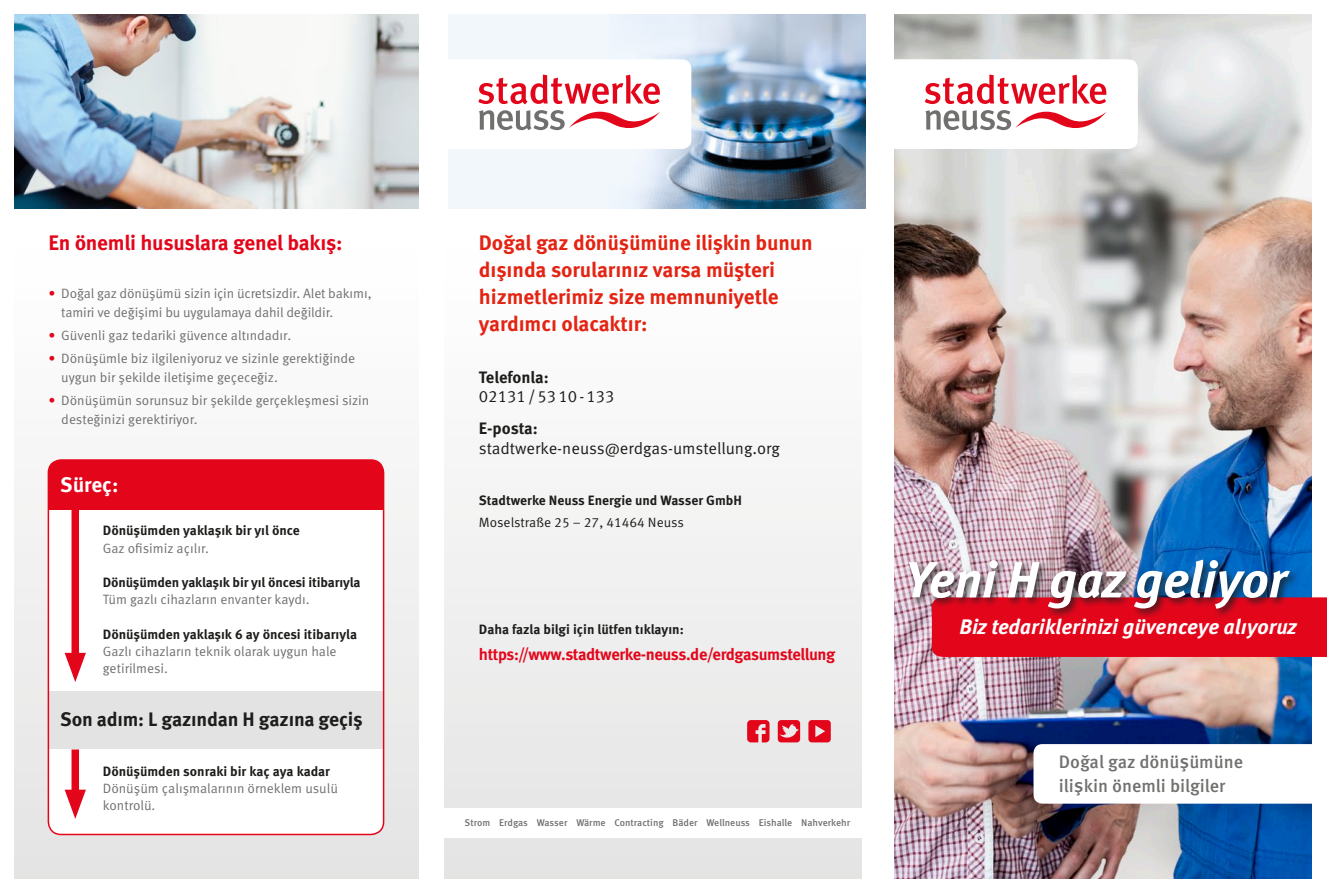
<style>
.page{position:relative;width:1327px;height:893px;background:#fff}
.page>*{position:absolute;margin:0;border:0;box-sizing:border-box;transform-origin:0 0}
.t1{font:italic 700 50.7px "Meta Pro";letter-spacing:-.01em;color:#fff}
.t2{font:700 21px/27px "Meta Pro";letter-spacing:-.005em;color:#e42413}
.t3{font:italic 700 21px "Meta Pro";color:#fff}
.t4{font:700 21px "Meta Pro";letter-spacing:-.01em;color:#e3061b}
.t5{font:700 21px "Meta Pro";color:#fff}
.t6{font:700 19.5px "Meta Pro";letter-spacing:-.01em;color:#1d1d1b}
.t7{font:500 18px/24px "Meta Pro";color:#70706f}
.t8{font:16.5px "Meta Pro";color:#1d1d1b}
.t9{font:700 16.5px "Meta Pro";letter-spacing:-.025em;color:#e3061b}
.t10{font:700 16.5px "Meta Pro";letter-spacing:-.005em;color:#1d1d1b}
.t11{font:13.5px/18.8px "Meta Pro";letter-spacing:-.005em;color:#70706f}
.t12{font:700 13.5px "Meta Pro";color:#1d1d1b}
.t13{font:13.5px "Meta Pro";color:#1d1d1b}
.t14{font:500 9.75px "Meta Pro";color:#70706f}
.s1{color:#e3061b}
</style>
<div class="page">
<img style="left:894px;top:15px;width:417px;height:863px">
<div style="left:932px;top:597px;width:395px;height:60px;background:#e3061b"></div>
<div style="left:905px;top:556px;width:393px;height:62px;background:#1d1d1b;opacity:.8"></div>
<div style="left:15px;top:237px;width:404px;height:641px;background:linear-gradient(to bottom,#fff,#e4e0e1)"></div>
<img style="left:449px;top:15px;width:416px;height:193px">
<img style="left:15px;top:15px;width:404px;height:193px">
<div style="left:445px;top:237px;width:416px;height:641px;background:linear-gradient(to bottom,#fff,#e4e4e4)"></div>
<div style="left:434px;top:808px;width:446px;height:30px;background:#fff"></div>
<svg style="left:449px;top:60px;width:242px;height:89px"></svg>
<svg style="left:778px;top:720px;width:22px;height:22px"></svg>
<svg style="left:747px;top:720px;width:22px;height:22px"></svg>
<svg style="left:808px;top:720px;width:23px;height:22px"></svg>
<svg style="left:1033px;top:744px;width:279px;height:60px"></svg>
<div style="left:48px;top:460px;width:335px;height:374px;background:#fff;border-radius:13px"></div>
<div style="left:48px;top:691px;width:335px;height:57px;background:#e4e3e3"></div>
<div style="left:48px;top:460px;width:335px;height:49px;background:#e3061b"></div>
<div style="left:48px;top:459px;width:336px;height:376px;border:2px solid #e3061b;border-radius:13px"></div>
<div style="left:72px;top:504px;width:7px;height:161px;background:#e3061b"></div>
<svg style="left:65px;top:653px;width:21px;height:29px"></svg>
<div style="left:72px;top:749px;width:7px;height:53px;background:#e3061b"></div>
<svg style="left:65px;top:790px;width:21px;height:29px"></svg>
<svg style="left:894px;top:60px;width:243px;height:89px"></svg>
<h2 class="t4" style="left:49px;top:229px;width:295px">En önemli hususlara genel bakış:</h2>
<p class="t11" style="left:61px;top:285px;width:312px;text-indent:-13px"><span class="s1">•</span> Doğal gaz dönüşümü sizin için ücretsizdir. Alet bakımı, tamiri ve değişimi bu uygulamaya dahil değildir.</p>
<p class="t11" style="left:49px;top:326px;width:244px"><span class="s1">•</span> Güvenli gaz tedariki güvence altındadır.</p>
<p class="t11" style="left:61px;top:349px;width:295px;text-indent:-13px"><span class="s1">•</span> Dönüşümle biz ilgileniyoruz ve sizinle gerektiğinde uygun bir şekilde iletişime geçeceğiz.</p>
<p class="t11" style="left:61px;top:391px;width:309px;text-indent:-13px"><span class="s1">•</span> Dönüşümün sorunsuz bir şekilde gerçekleşmesi sizin desteğinizi gerektiriyor.</p>
<h2 class="t5" style="left:60px;top:471px;width:60px">Süreç:</h2>
<p class="t12" style="left:103px;top:522px;width:198px">Dönüşümden yaklaşık bir yıl önce</p>
<p class="t11" style="left:103px;top:539px;width:108px">Gaz ofisimiz açılır.</p>
<p class="t12" style="left:103px;top:574px;width:259px">Dönüşümden yaklaşık bir yıl öncesi itibarıyla</p>
<p class="t11" style="left:103px;top:591px;width:208px">Tüm gazlı cihazların envanter kaydı.</p>
<p class="t12" style="left:103px;top:626px;width:256px">Dönüşümden yaklaşık 6 ay öncesi itibarıyla</p>
<p class="t11" style="left:103px;top:643px;width:235px;line-height:17.2px">Gazlı cihazların teknik olarak uygun hale getirilmesi.</p>
<h3 class="t6" style="left:60px;top:706px;width:304px">Son adım: L gazından H gazına geçiş</h3>
<p class="t12" style="left:103px;top:763px;width:229px">Dönüşümden sonraki bir kaç aya kadar</p>
<p class="t11" style="left:103px;top:780px;width:236px;line-height:17.2px">Dönüşüm çalışmalarının örneklem usulü kontrolü.</p>
<h2 class="t2" style="left:479px;top:230px;width:335px">Doğal gaz dönüşümüne ilişkin bunun dışında sorularınız varsa müşteri hizmetlerimiz size memnuniyetle yardımcı olacaktır:</h2>
<p class="t10" style="left:479px;top:366px;width:72px">Telefonla:</p>
<p class="t8" style="left:479px;top:386px;width:137px">02131/5310-133</p>
<p class="t10" style="left:479px;top:418px;width:61px">E-posta:</p>
<p class="t8" style="left:479px;top:438px;width:303px">stadtwerke-neuss@erdgas-umstellung.org</p>
<p class="t12" style="left:479px;top:492px;width:265px">Stadtwerke Neuss Energie und Wasser GmbH</p>
<p class="t13" style="left:479px;top:514px;width:207px">Moselstraße 25 – 27, 41464 Neuss</p>
<p class="t12" style="left:479px;top:621px;width:206px">Daha fazla bilgi için lütfen tıklayın:</p>
<p class="t9" style="left:479px;top:643px;width:358px">https://www.stadtwerke-neuss.de/erdgasumstellung</p>
<p class="t14" style="left:464px;top:817px;width:387px">Strom Erdgas Wasser Wärme Contracting Bäder Wellneuss Eishalle Nahverkehr</p>
<h1 class="t1" style="left:904px;top:548px;width:384px">Yeni H gaz geliyor</h1>
<h2 class="t3" style="left:959px;top:613px;width:339px">Biz tedariklerinizi güvenceye alıyoruz</h2>
<h3 class="t7" style="left:1058px;top:750px;width:186px">Doğal gaz dönüşümüne ilişkin önemli bilgiler</h3>
</div>
